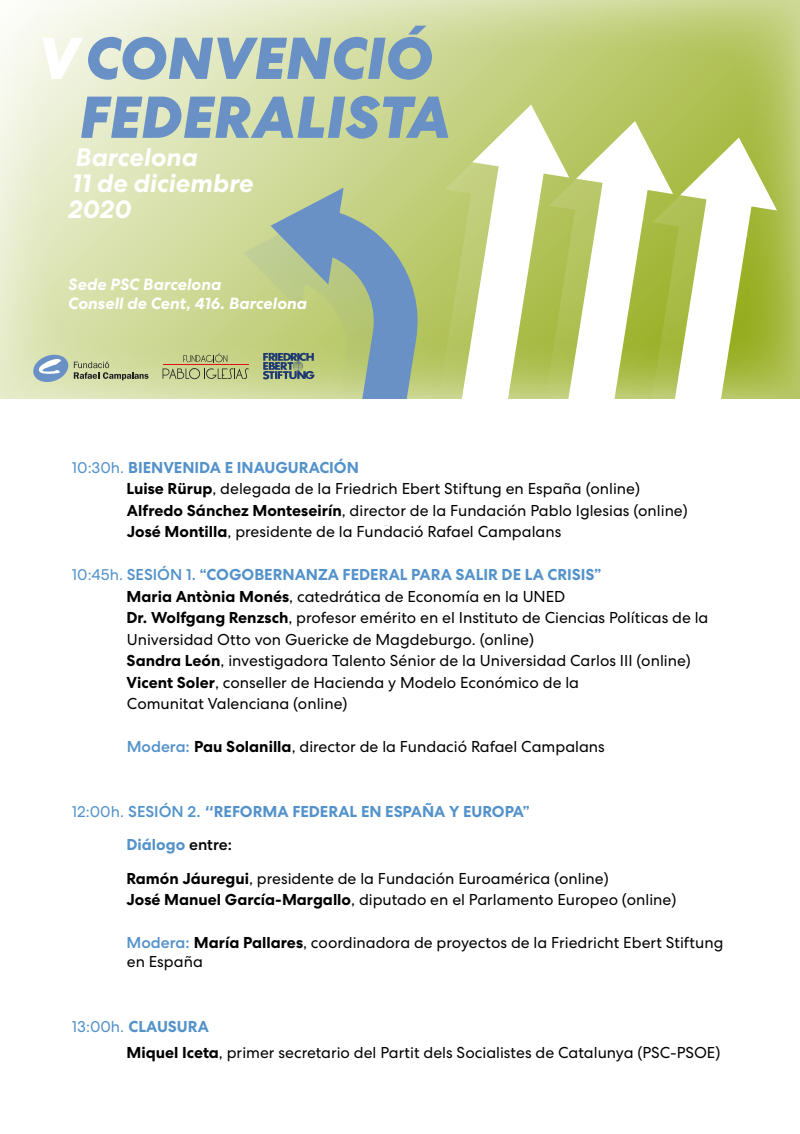
<style>
.page{position:relative;width:800px;height:1134px;background:#fff}
.page>*{position:absolute;margin:0;border:0;box-sizing:border-box;transform-origin:0 0}
.t1{font:italic 800 58.88px/58.9px "Centra No 2";color:#6991c6}
.t2{font:italic 700 25.5px/26px "Centra No 2";color:#fff}
.t3{font:italic 700 16.25px/19.5px "Centra No 2";color:#fff}
.t4{font:15.75px/21.5px "Centra No 2";color:#000}
.s1{color:#fff}
.s2{color:#5392ca}
.s3{font-weight:700;color:#5392ca}
.s4{font-weight:700}
.s5{font-weight:500;color:#5392ca}
.s6{font-family:"Interstate";font-weight:700;color:#5392ca}
.s7{font-weight:500}
</style>
<div class="page">
<svg style="left:0;top:0;width:800px;height:399px;background:#d5dea5"></svg>
<svg style="left:413px;top:132px;width:27px;height:267px;background:#bccb70"></svg>
<svg style="left:243px;top:215px;width:144px;height:311px;background:#c9d590"></svg>
<svg style="left:440px;top:105px;width:337px;height:294px"></svg>
<svg style="left:271px;top:188px;width:150px;height:212px;background:#9fb79a"></svg>
<svg style="left:163px;top:353px;width:86px;height:26px;background:#b5b77d"></svg>
<svg style="left:263px;top:353px;width:52px;height:26px"></svg>
<svg style="left:74px;top:361px;width:75px;height:19px"></svg>
<svg style="left:33px;top:353px;width:35px;height:30px"></svg>
<div style="left:0;top:400px;width:800px;height:125px;background:#fff"></div>
<h1 class="t1" style="left:79px;top:30px;width:373px;text-indent:-41px"><span class="s1">V</span> CONVENCIÓ<br>FEDERALISTA</h1>
<h2 class="t2" style="left:68px;top:145px;width:187px">Barcelona<br>11 de diciembre<br>2020</h2>
<p class="t3" style="left:68px;top:275px;width:241px">Sede PSC Barcelona<br>Consell de Cent, 416. Barcelona</p>
<p class="t4" style="left:126px;top:456px;width:563px;text-indent:-55px"><span class="s2">10:30h.</span> <span class="s3">BIENVENIDA E INAUGURACIÓN<br></span><span class="s4">Luise Rürup</span>, delegada de la Friedrich Ebert Stiftung en España (online)<br><span class="s4">Alfredo Sánchez Monteseirín</span>, director de la Fundación Pablo Iglesias (online)<br><span class="s4">José Montilla</span>, presidente de la Fundació Rafael Campalans</p>
<p class="t4" style="left:126px;top:564px;width:583px;text-indent:-55px"><span class="s2">10:45h.</span> <span class="s5">SESIÓN 1.</span> <span class="s3">“COGOBERNANZA FEDERAL PARA SALIR DE LA CRISIS”<br></span><span class="s4">Maria Antònia Monés</span>, catedrática de Economía en la UNED<br><span class="s4">Dr. Wolfgang Renzsch</span>, profesor emérito en el Instituto de Ciencias Políticas de la Universidad Otto von Guericke de Magdeburgo. (online)<br><span class="s4">Sandra León</span>, investigadora Talento Sénior de la Universidad Carlos III (online)<br><span class="s4">Vicent Soler</span>, conseller de Hacienda y Modelo Económico de la<br>Comunitat Valenciana (online)</p>
<p class="t4" style="left:127px;top:736px;width:480px"><span class="s5">Modera:</span> <span class="s4">Pau Solanilla</span>, director de la Fundació Rafael Campalans</p>
<p class="t4" style="left:126px;top:795px;width:484px;line-height:33.2px;text-indent:-55px"><span class="s2">12:00h.</span> <span class="s5">SESIÓN 2.</span> <span class="s6">“</span><span class="s3">REFORMA FEDERAL EN ESPAÑA Y EUROPA”<br>Diálogo</span> <span class="s7">entre:<br></span><span class="s4">Ramón Jáuregui</span>, presidente de la Fundación Euroamérica (online)</p>
<p class="t4" style="left:126px;top:889px;width:551px"><span class="s4">José Manuel García-Margallo</span>, diputado en el Parlamento Europeo (online)</p>
<p class="t4" style="left:126px;top:933px;width:598px;line-height:18.9px"><span class="s5">Modera:</span> <span class="s4">María Pallares</span>, coordinadora de proyectos de la Friedricht Ebert Stiftung en España</p>
<p class="t4" style="left:126px;top:1013px;width:595px;line-height:26.4px;text-indent:-55px"><span class="s2">13:00h.</span> <span class="s3">CLAUSURA<br></span><span class="s4">Miquel Iceta</span>, primer secretario del Partit dels Socialistes de Catalunya (PSC-PSOE)</p>
</div>
